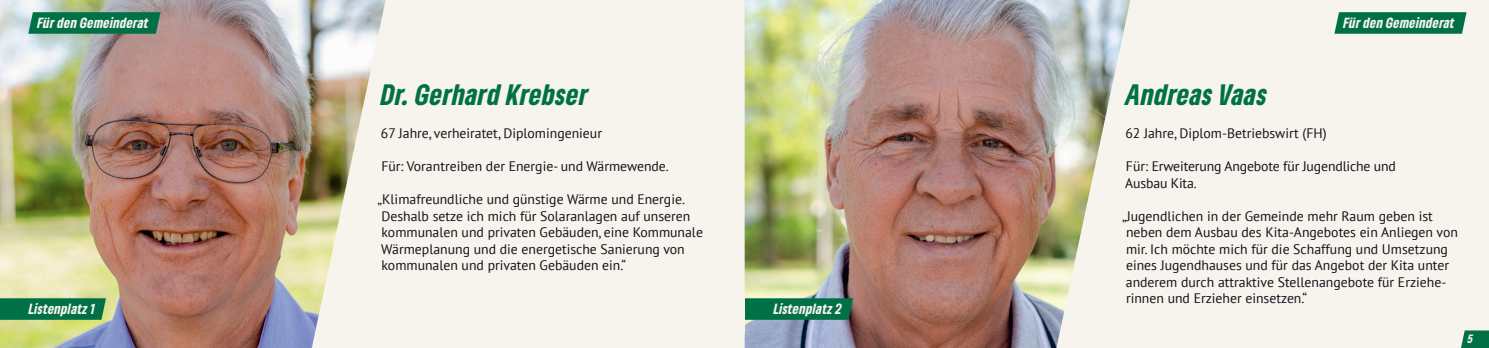
<style>
.page{position:relative;width:1489px;height:348px;background:#fff}
.page>*{position:absolute;margin:0;border:0;box-sizing:border-box;transform-origin:0 0}
.t1{font:italic 900 condensed 27.5px "Gruene Type";letter-spacing:.02em;color:#007047}
.t2{font:13.75px/16.5px "PT Sans";color:#101218}
.t3{font:italic 900 condensed 13.75px "Gruene Type";letter-spacing:.02em;color:#f6f4ed}
.t4{font:italic 900 condensed 11.25px "Gruene Type";color:#f6f4ed}
</style>
<div class="page">
<div style="left:0;top:0;width:744px;height:347px;background:#f6f4ed"></div>
<div style="left:744px;top:0;width:744px;height:347px;background:#f6f4ed"></div>
<svg style="left:1461px;top:330px;width:27px;height:17px"></svg>
<img style="left:744px;top:0;width:386px;height:347px">
<img style="left:0;top:0;width:385px;height:347px">
<svg style="left:0;top:298px;width:106px;height:21px;background:#077349"></svg>
<svg style="left:744px;top:298px;width:109px;height:21px;background:#067149"></svg>
<svg style="left:28px;top:12px;width:132px;height:22px;background:#0a744d"></svg>
<svg style="left:1334px;top:12px;width:132px;height:22px;background:#0d774f"></svg>
<p class="t3" style="left:38px;top:14px;width:113px">Für den Gemeinderat</p>
<p class="t3" style="left:1343px;top:14px;width:113px">Für den Gemeinderat</p>
<h1 class="t1" style="left:381px;top:76px;width:209px">Dr. Gerhard Krebser</h1>
<h1 class="t1" style="left:1125px;top:76px;width:143px">Andreas Vaas</h1>
<p class="t2" style="left:381px;top:124px;width:223px">67 Jahre, verheiratet, Diplomingenieur</p>
<p class="t2" style="left:381px;top:157px;width:289px">Für: Vorantreiben der Energie- und Wärmewende.</p>
<p class="t2" style="left:377px;top:190px;width:327px">„Klimafreundliche und günstige Wärme und Energie.<br>Deshalb setze ich mich für Solaranlagen auf unseren kommunalen und privaten Gebäuden, eine Kommunale Wärmeplanung und die energetische Sanierung von kommunalen und privaten Gebäuden ein.“</p>
<p class="t3" style="left:29px;top:299px;width:68px">Listenplatz 1</p>
<p class="t3" style="left:773px;top:299px;width:70px">Listenplatz 2</p>
<p class="t2" style="left:1125px;top:124px;width:203px">62 Jahre, Diplom-Betriebswirt (FH)</p>
<p class="t2" style="left:1125px;top:157px;width:272px">Für: Erweiterung Angebote für Jugendliche und<br>Ausbau Kita.</p>
<p class="t2" style="left:1121px;top:207px;width:337px">„Jugendlichen in der Gemeinde mehr Raum geben ist neben dem Ausbau des Kita-Angebotes ein Anliegen von mir. Ich möchte mich für die Schaffung und Umsetzung eines Jugendhauses und für das Angebot der Kita unter anderem durch attraktive Stellenangebote für Erziehe&shy;rinnen und Erzieher einsetzen.“</p>
<p class="t4" style="left:1467px;top:331px;width:7px">5</p>
</div>
